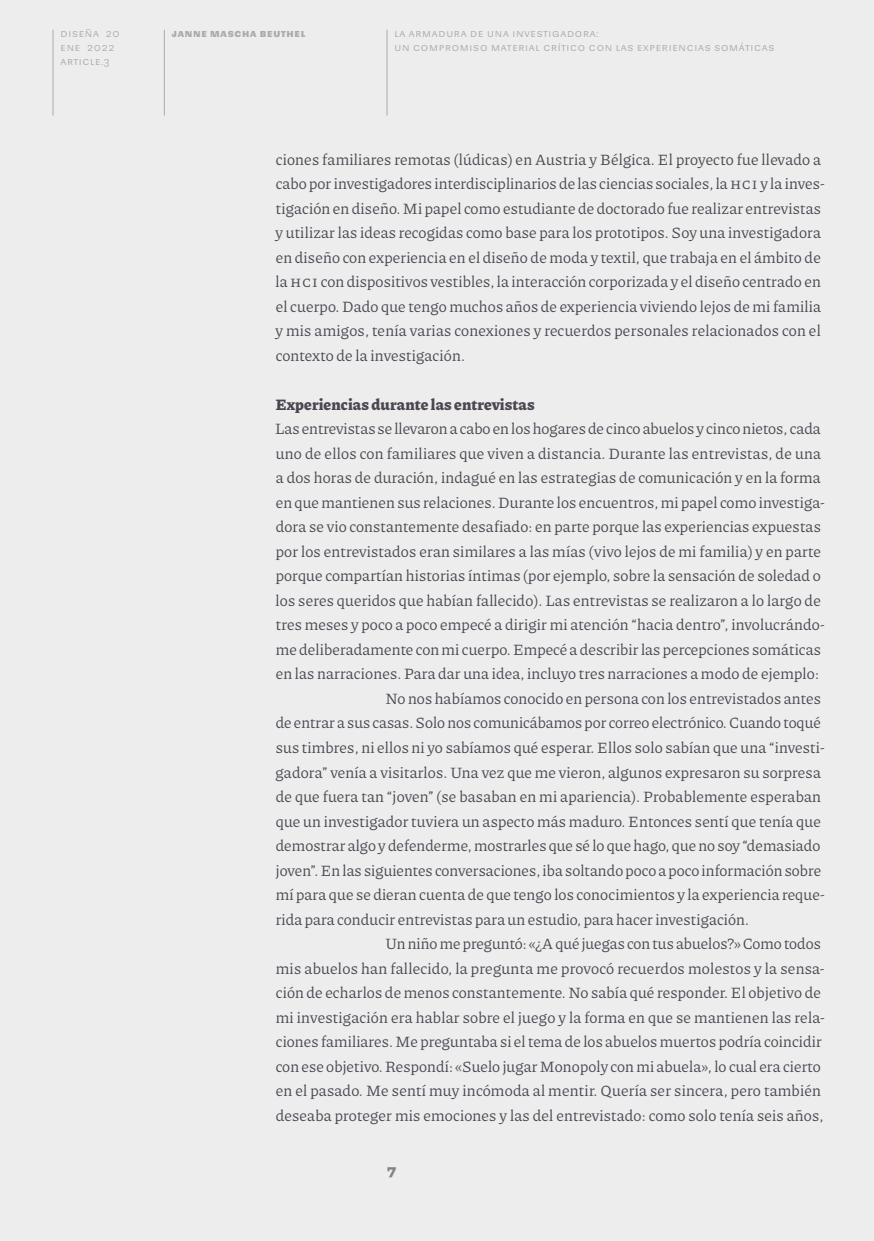
<style>
.page{position:relative;width:874px;height:1241px;background:#fff}
.page>*{position:absolute;margin:0;border:0;box-sizing:border-box;transform-origin:0 0}
.Texto_sin_sangría{font:15.75px/24.5px "Piazzolla";letter-spacing:.01em;color:#4c4651}
.Texto_con_sangría{font:15.75px/24.5px "Piazzolla";letter-spacing:.01em;color:#4c4651}
.Subtítulo_2{font:800 15.75px "Piazzolla";letter-spacing:.01em;color:#4c4651}
.t1{font:700 14px "Sudamerican Grotesk";color:#828282}
.t2{font:10.5px/14px "Sudamerican Grotesk";letter-spacing:.07em;color:#ababab}
.t3{font:700 10.5px "Sudamerican Grotesk";letter-spacing:.07em;color:#ababab}
</style>
<div class="page">
<div style="left:0;top:0;width:873px;height:1240px;background:#ededed"></div>
<hr style="left:52px;top:30px;width:1px;height:85px;background:#ababab">
<hr style="left:164px;top:30px;width:1px;height:85px;background:#ababab">
<hr style="left:386px;top:30px;width:1px;height:85px;background:#ababab">
<p class="t2" style="left:60px;top:26px;width:61px">Diseña 20 ene 2022 article.3</p>
<p class="t3" style="left:172px;top:24px;width:135px">Janne Mascha Beuthel</p>
<p class="t2" style="left:394px;top:26px;width:381px">La armadura de una investigadora:<br>un compromiso material crítico con las experiencias somáticas</p>
<p class="Texto_sin_sangría" style="left:275px;top:146px;width:550px">ciones familiares remotas (lúdicas) en Austria y Bélgica. El proyecto fue llevado a cabo por investigadores interdisciplinarios de las ciencias sociales, la HCI y la inves&shy;tigación en diseño. Mi papel como estudiante de doctorado fue realizar entrevistas y utilizar las ideas recogidas como base para los prototipos. Soy una investigadora en diseño con experiencia en el diseño de moda y textil, que trabaja en el ámbito de la HCI con dispositivos vestibles, la interacción corporizada y el diseño centrado en el cuerpo. Dado que tengo muchos años de experiencia viviendo lejos de mi familia y mis amigos, tenía varias conexiones y recuerdos personales relacionados con el contexto de la investigación.</p>
<p class="Subtítulo_2" style="left:275px;top:393px;width:260px">Experiencias durante las entrevistas</p>
<p class="Texto_sin_sangría" style="left:275px;top:416px;width:550px">Las entrevistas se llevaron a cabo en los hogares de cinco abuelos y cinco nietos, cada uno de ellos con familiares que viven a distancia. Durante las entrevistas, de una a dos horas de duración, indagué en las estrategias de comunicación y en la forma en que mantienen sus relaciones. Durante los encuentros, mi papel como investiga&shy;dora se vio constantemente desafiado: en parte porque las experiencias expuestas por los entrevistados eran similares a las mías (vivo lejos de mi familia) y en parte porque compartían historias íntimas (por ejemplo, sobre la sensación de soledad o los seres queridos que habían fallecido). Las entrevistas se realizaron a lo largo de tres meses y poco a poco empecé a dirigir mi atención “hacia dentro”, involucrándo&shy;me deliberadamente con mi cuerpo. Empecé a describir las percepciones somáticas en las narraciones. Para dar una idea, incluyo tres narraciones a modo de ejemplo:</p>
<p class="Texto_con_sangría" style="left:275px;top:685px;width:550px;text-indent:110px">No nos habíamos conocido en persona con los entrevistados antes de entrar a sus casas. Solo nos comunicábamos por correo electrónico. Cuando toqué sus timbres, ni ellos ni yo sabíamos qué esperar. Ellos solo sabían que una “investi&shy;gadora” venía a visitarlos. Una vez que me vieron, algunos expresaron su sorpresa de que fuera tan “joven” (se basaban en mi apariencia). Probablemente esperaban que un investigador tuviera un aspecto más maduro. Entonces sentí que tenía que demostrar algo y defenderme, mostrarles que sé lo que hago, que no soy “demasiado joven”. En las siguientes conversaciones, iba soltando poco a poco información sobre mí para que se dieran cuenta de que tengo los conocimientos y la experiencia reque&shy;rida para conducir entrevistas para un estudio, para hacer investigación.</p>
<p class="Texto_con_sangría" style="left:275px;top:930px;width:550px;text-indent:110px">Un niño me preguntó: «¿A qué juegas con tus abuelos?» Como todos mis abuelos han fallecido, la pregunta me provocó recuerdos molestos y la sensa&shy;ción de echarlos de menos constantemente. No sabía qué responder. El objetivo de mi investigación era hablar sobre el juego y la forma en que se mantienen las rela&shy;ciones familiares. Me preguntaba si el tema de los abuelos muertos podría coincidir con ese objetivo. Respondí: «Suelo jugar Monopoly con mi abuela», lo cual era cierto en el pasado. Me sentí muy incómoda al mentir. Quería ser sincera, pero también deseaba proteger mis emociones y las del entrevistado: como solo tenía seis años,</p>
<p class="t1" style="left:386px;top:1158px;width:12px">7</p>
</div>
